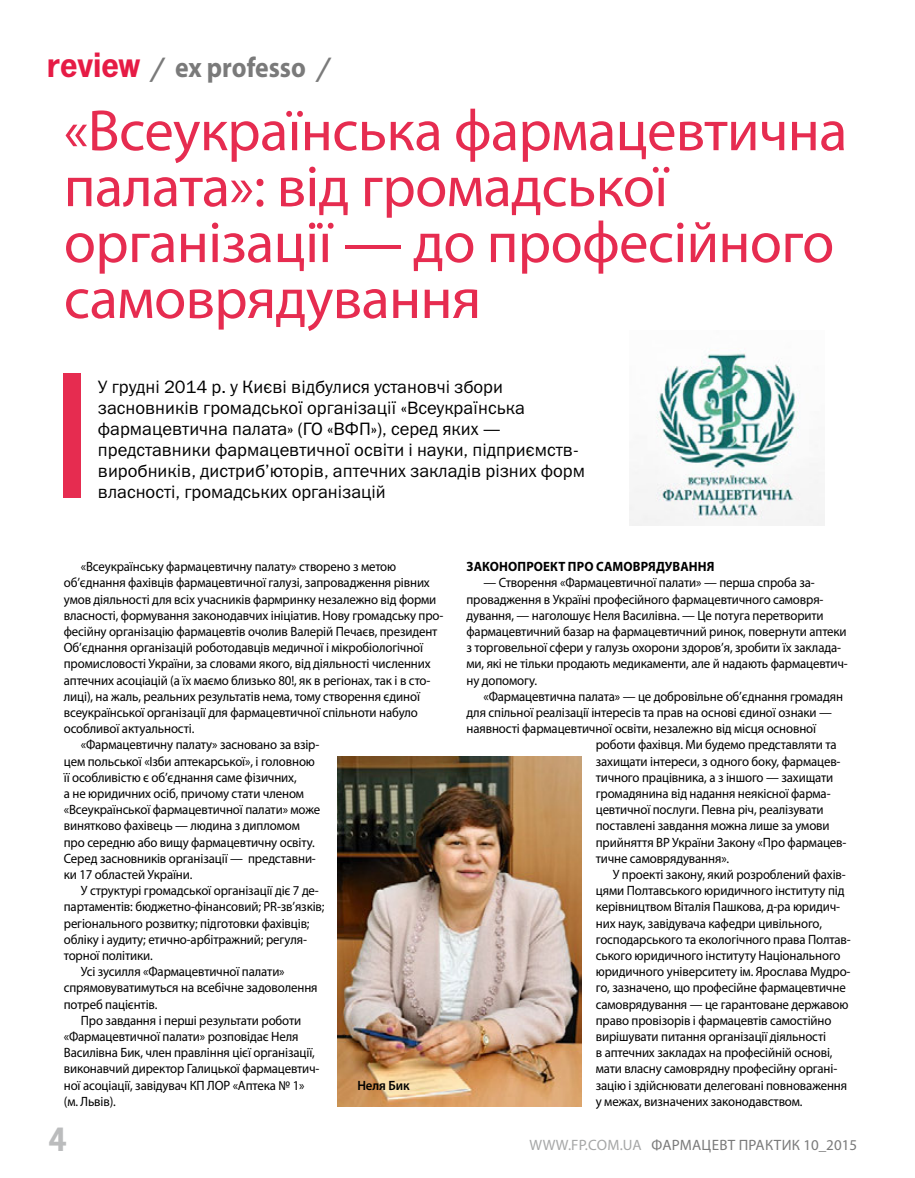
<style>
.page{position:relative;width:915px;height:1178px;background:#fff}
.page>*{position:absolute;margin:0;border:0;box-sizing:border-box;transform-origin:0 0}
.t1{font:58.5px/55.9px "Myriad Pro";letter-spacing:-.01em;color:#e62c50}
.t2{font:700 34.5px "News Paper C";color:#bbbcbd}
.t3{font:700 28.5px "Myriad Pro";color:#7a7a7a;scale:.9 1}
.t4{font:18px/21px "Franklin Gothic Book ITC";color:#000}
.t5{font:15px "Myriad Pro";letter-spacing:.02em;color:#7a7a7a}
.t6{font:13.5px/16.2px "Myriad Pro";letter-spacing:-.01em;color:#000;scale:.95 1}
.t7{font:700 13.5px "Myriad Pro";letter-spacing:.01em;color:#000;scale:.95 1}
.t8{font:600 13.5px "Myriad Pro";letter-spacing:-.01em;color:#000;scale:.95 1}
.s1{font-family:"News Paper C";font-size:36px;color:#e61b45}
.s2{font-family:"News Paper C"}
.s3{color:#a6a7a7}
</style>
<div class="page">
<div style="left:64px;top:374px;width:17px;height:124px;background:#e62c50"></div>
<img style="left:337px;top:757px;width:244px;height:349px">
<img style="left:629px;top:348px;width:195px;height:177px">
<h3 class="t3" style="left:47px;top:48px;width:315px"><span class="s1">review</span> <span class="s2">/</span> ex professo <span class="s2">/</span></h3>
<h1 class="t1" style="left:64px;top:102px;width:784px">«ВСЕУКРАЇНСЬКА ФАРМАЦЕВТИЧНА<br>ПАЛАТА»: ВІД ГРОМАДСЬКОЇ<br>ОРГАНІЗАЦІЇ — ДО ПРОФЕСІЙНОГО<br>САМОВРЯДУВАННЯ</h1>
<p class="t4" style="left:98px;top:376px;width:488px">У грудні 2014 р. у Києві відбулися установчі збори засновників громадської організації «Всеукраїнська фармацевтична палата» (ГО «ВФП»), серед яких — представники фармацевтичної освіти і науки, підприємств&shy;виробників, дистриб’юторів, аптечних закладів різних форм власності, громадських організацій</p>
<p class="t6" style="left:81px;top:558px;width:333px">«ВСЕУКРАЇНСЬКУ ФАРМАЦЕВТИЧНУ ПАЛАТУ» СТВОРЕНО З МЕТОЮ</p>
<p class="t6" style="left:64px;top:574px;width:387px">ОБ’ЄДНАННЯ ФАХІВЦІВ ФАРМАЦЕВТИЧНОЇ ГАЛУЗІ, ЗАПРОВАДЖЕННЯ РІВНИХ</p>
<p class="t6" style="left:64px;top:591px;width:393px">УМОВ ДІЯЛЬНОСТІ ДЛЯ ВСІХ УЧАСНИКІВ ФАРМРИНКУ НЕЗАЛЕЖНО ВІД ФОРМИ</p>
<p class="t6" style="left:64px;top:607px;width:401px">ВЛАСНОСТІ, ФОРМУВАННЯ ЗАКОНОДАВЧИХ ІНІЦІАТИВ. НОВУ ГРОМАДСЬКУ ПРО-</p>
<p class="t6" style="left:64px;top:623px;width:395px">ФЕСІЙНУ ОРГАНІЗАЦІЮ ФАРМАЦЕВТІВ ОЧОЛИВ ВАЛЕРІЙ ПЕЧАЄВ, ПРЕЗИДЕНТ</p>
<p class="t6" style="left:64px;top:639px;width:379px">ОБ’ЄДНАННЯ ОРГАНІЗАЦІЙ РОБОТОДАВЦІВ МЕДИЧНОЇ І МІКРОБІОЛОГІЧНОЇ</p>
<p class="t6" style="left:64px;top:655px;width:387px">ПРОМИСЛОВОСТІ УКРАЇНИ, ЗА СЛОВАМИ ЯКОГО, ВІД ДІЯЛЬНОСТІ ЧИСЛЕННИХ</p>
<p class="t6" style="left:64px;top:672px;width:387px">АПТЕЧНИХ АСОЦІАЦІЙ (А ЇХ МАЄМО БЛИЗЬКО 80!, ЯК В РЕГІОНАХ, ТАК І В СТО-</p>
<p class="t6" style="left:64px;top:688px;width:376px">ЛИЦІ), НА ЖАЛЬ, РЕАЛЬНИХ РЕЗУЛЬТАТІВ НЕМА, ТОМУ СТВОРЕННЯ ЄДИНОЇ</p>
<p class="t6" style="left:64px;top:704px;width:374px">ВСЕУКРАЇНСЬКОЇ ОРГАНІЗАЦІЇ ДЛЯ ФАРМАЦЕВТИЧНОЇ СПІЛЬНОТИ НАБУЛО</p>
<p class="t6" style="left:64px;top:720px;width:139px">ОСОБЛИВОЇ АКТУАЛЬНОСТІ.</p>
<p class="t6" style="left:81px;top:736px;width:252px">«ФАРМАЦЕВТИЧНУ ПАЛАТУ» ЗАСНОВАНО ЗА ВЗІР-</p>
<p class="t6" style="left:64px;top:753px;width:266px">ЦЕМ ПОЛЬСЬКОЇ «ІЗБИ АПТЕКАРСЬКОЇ», І ГОЛОВНОЮ</p>
<p class="t6" style="left:64px;top:769px;width:246px">ЇЇ ОСОБЛИВІСТЮ Є ОБ’ЄДНАННЯ САМЕ ФІЗИЧНИХ,</p>
<p class="t6" style="left:64px;top:785px;width:254px">А НЕ ЮРИДИЧНИХ ОСІБ, ПРИЧОМУ СТАТИ ЧЛЕНОМ</p>
<p class="t6" style="left:64px;top:801px;width:271px">«ВСЕУКРАЇНСЬКОЇ ФАРМАЦЕВТИЧНОЇ ПАЛАТИ» МОЖЕ</p>
<p class="t6" style="left:64px;top:817px;width:250px">ВИНЯТКОВО ФАХІВЕЦЬ — ЛЮДИНА З ДИПЛОМОМ</p>
<p class="t6" style="left:64px;top:834px;width:265px">ПРО СЕРЕДНЮ АБО ВИЩУ ФАРМАЦЕВТИЧНУ ОСВІТУ.</p>
<p class="t6" style="left:64px;top:850px;width:267px">СЕРЕД ЗАСНОВНИКІВ ОРГАНІЗАЦІЇ — ПРЕДСТАВНИ-</p>
<p class="t6" style="left:64px;top:866px;width:137px">КИ 17 ОБЛАСТЕЙ УКРАЇНИ.</p>
<p class="t6" style="left:81px;top:882px;width:252px">У СТРУКТУРІ ГРОМАДСЬКОЇ ОРГАНІЗАЦІЇ ДІЄ 7 ДЕ-</p>
<p class="t6" style="left:64px;top:898px;width:276px">ПАРТАМЕНТІВ: БЮДЖЕТНО-ФІНАНСОВИЙ; PR-ЗВ’ЯЗКІВ;</p>
<p class="t6" style="left:64px;top:915px;width:260px">РЕГІОНАЛЬНОГО РОЗВИТКУ; ПІДГОТОВКИ ФАХІВЦІВ;</p>
<p class="t6" style="left:64px;top:931px;width:257px">ОБЛІКУ І АУДИТУ; ЕТИЧНО-АРБІТРАЖНИЙ; РЕГУЛЯ-</p>
<p class="t6" style="left:64px;top:947px;width:95px">ТОРНОЇ ПОЛІТИКИ.</p>
<p class="t6" style="left:81px;top:963px;width:216px">УСІ ЗУСИЛЛЯ «ФАРМАЦЕВТИЧНОЇ ПАЛАТИ»</p>
<p class="t6" style="left:64px;top:979px;width:268px">СПРЯМОВУВАТИМУТЬСЯ НА ВСЕБІЧНЕ ЗАДОВОЛЕННЯ</p>
<p class="t6" style="left:64px;top:996px;width:100px">ПОТРЕБ ПАЦІЄНТІВ.</p>
<p class="t6" style="left:81px;top:1012px;width:233px">ПРО ЗАВДАННЯ І ПЕРШІ РЕЗУЛЬТАТИ РОБОТИ</p>
<p class="t6" style="left:64px;top:1028px;width:248px">«ФАРМАЦЕВТИЧНОЇ ПАЛАТИ» РОЗПОВІДАЄ НЕЛЯ</p>
<p class="t6" style="left:64px;top:1044px;width:266px">ВАСИЛІВНА БИК, ЧЛЕН ПРАВЛІННЯ ЦІЄЇ ОРГАНІЗАЦІЇ,</p>
<p class="t6" style="left:64px;top:1060px;width:270px">ВИКОНАВЧИЙ ДИРЕКТОР ГАЛИЦЬКОЇ ФАРМАЦЕВТИЧ-</p>
<p class="t6" style="left:64px;top:1077px;width:255px">НОЇ АСОЦІАЦІЇ, ЗАВІДУВАЧ КП ЛОР «АПТЕКА № 1»</p>
<p class="t6" style="left:64px;top:1093px;width:56px">(М. ЛЬВІВ).</p>
<p class="t8" style="left:357px;top:1076px;width:56px">Неля Бик</p>
<h2 class="t2" style="left:47px;top:1120px;width:22px">4</h2>
<p class="t7" style="left:466px;top:558px;width:262px">Законопроект про самоврядування</p>
<p class="t6" style="left:466px;top:574px;width:403px;text-indent:17px">— СТВОРЕННЯ «ФАРМАЦЕВТИЧНОЇ ПАЛАТИ» — ПЕРША СПРОБА ЗА-ПРОВАДЖЕННЯ В УКРАЇНІ ПРОФЕСІЙНОГО ФАРМАЦЕВТИЧНОГО САМОВРЯ-ДУВАННЯ, — НАГОЛОШУЄ НЕЛЯ ВАСИЛІВНА. — ЦЕ ПОТУГА ПЕРЕТВОРИТИ ФАРМАЦЕВТИЧНИЙ БАЗАР НА ФАРМАЦЕВТИЧНИЙ РИНОК, ПОВЕРНУТИ АПТЕКИ З ТОРГОВЕЛЬНОЇ СФЕРИ У ГАЛУЗЬ ОХОРОНИ ЗДОРОВ’Я, ЗРОБИТИ ЇХ ЗАКЛАДА-МИ, ЯКІ НЕ ТІЛЬКИ ПРОДАЮТЬ МЕДИКАМЕНТИ, АЛЕ Й НАДАЮТЬ ФАРМАЦЕВТИЧ-НУ ДОПОМОГУ.</p>
<p class="t6" style="left:483px;top:688px;width:380px">«ФАРМАЦЕВТИЧНА ПАЛАТА» — ЦЕ ДОБРОВІЛЬНЕ ОБ’ЄДНАННЯ ГРОМАДЯН</p>
<p class="t6" style="left:466px;top:704px;width:386px">ДЛЯ СПІЛЬНОЇ РЕАЛІЗАЦІЇ ІНТЕРЕСІВ ТА ПРАВ НА ОСНОВІ ЄДИНОЇ ОЗНАКИ —</p>
<p class="t6" style="left:466px;top:720px;width:369px">НАЯВНОСТІ ФАРМАЦЕВТИЧНОЇ ОСВІТИ, НЕЗАЛЕЖНО ВІД МІСЦЯ ОСНОВНОЇ</p>
<p class="t6" style="left:595px;top:736px;width:255px">РОБОТИ ФАХІВЦЯ. МИ БУДЕМО ПРЕДСТАВЛЯТИ ТА</p>
<p class="t6" style="left:595px;top:753px;width:259px">ЗАХИЩАТИ ІНТЕРЕСИ, З ОДНОГО БОКУ, ФАРМАЦЕВ-</p>
<p class="t6" style="left:595px;top:769px;width:251px">ТИЧНОГО ПРАЦІВНИКА, А З ІНШОГО — ЗАХИЩАТИ</p>
<p class="t6" style="left:595px;top:785px;width:248px">ГРОМАДЯНИНА ВІД НАДАННЯ НЕЯКІСНОЇ ФАРМА-</p>
<p class="t6" style="left:595px;top:801px;width:241px">ЦЕВТИЧНОЇ ПОСЛУГИ. ПЕВНА РІЧ, РЕАЛІЗУВАТИ</p>
<p class="t6" style="left:595px;top:817px;width:247px">ПОСТАВЛЕНІ ЗАВДАННЯ МОЖНА ЛИШЕ ЗА УМОВИ</p>
<p class="t6" style="left:595px;top:834px;width:265px">ПРИЙНЯТТЯ ВР УКРАЇНИ ЗАКОНУ «ПРО ФАРМАЦЕВ-</p>
<p class="t6" style="left:595px;top:850px;width:142px">ТИЧНЕ САМОВРЯДУВАННЯ».</p>
<p class="t6" style="left:612px;top:866px;width:247px">У ПРОЕКТІ ЗАКОНУ, ЯКИЙ РОЗРОБЛЕНИЙ ФАХІВ-</p>
<p class="t6" style="left:595px;top:882px;width:263px">ЦЯМИ ПОЛТАВСЬКОГО ЮРИДИЧНОГО ІНСТИТУТУ ПІД</p>
<p class="t6" style="left:595px;top:898px;width:258px">КЕРІВНИЦТВОМ ВІТАЛІЯ ПАШКОВА, Д-РА ЮРИДИЧ-</p>
<p class="t6" style="left:595px;top:915px;width:240px">НИХ НАУК, ЗАВІДУВАЧА КАФЕДРИ ЦИВІЛЬНОГО,</p>
<p class="t6" style="left:595px;top:931px;width:270px">ГОСПОДАРСЬКОГО ТА ЕКОЛОГІЧНОГО ПРАВА ПОЛТАВ-</p>
<p class="t6" style="left:595px;top:947px;width:259px">СЬКОГО ЮРИДИЧНОГО ІНСТИТУТУ НАЦІОНАЛЬНОГО</p>
<p class="t6" style="left:595px;top:963px;width:269px">ЮРИДИЧНОГО УНІВЕРСИТЕТУ ІМ. ЯРОСЛАВА МУДРО-</p>
<p class="t6" style="left:595px;top:979px;width:264px">ГО, ЗАЗНАЧЕНО, ЩО ПРОФЕСІЙНЕ ФАРМАЦЕВТИЧНЕ</p>
<p class="t6" style="left:595px;top:996px;width:267px">САМОВРЯДУВАННЯ — ЦЕ ГАРАНТОВАНЕ ДЕРЖАВОЮ</p>
<p class="t6" style="left:595px;top:1012px;width:249px">ПРАВО ПРОВІЗОРІВ І ФАРМАЦЕВТІВ САМОСТІЙНО</p>
<p class="t6" style="left:595px;top:1028px;width:244px">ВИРІШУВАТИ ПИТАННЯ ОРГАНІЗАЦІЇ ДІЯЛЬНОСТІ</p>
<p class="t6" style="left:595px;top:1044px;width:251px">В АПТЕЧНИХ ЗАКЛАДАХ НА ПРОФЕСІЙНІЙ ОСНОВІ,</p>
<p class="t6" style="left:595px;top:1060px;width:255px">МАТИ ВЛАСНУ САМОВРЯДНУ ПРОФЕСІЙНУ ОРГАНІ-</p>
<p class="t6" style="left:595px;top:1077px;width:266px">ЗАЦІЮ І ЗДІЙСНЮВАТИ ДЕЛЕГОВАНІ ПОВНОВАЖЕННЯ</p>
<p class="t6" style="left:595px;top:1093px;width:219px">У МЕЖАХ, ВИЗНАЧЕНИХ ЗАКОНОДАВСТВОМ.</p>
<p class="t5" style="left:529px;top:1135px;width:329px"><span class="s3">WWW.FP.COM.UA</span> ФАРМАЦЕВТ ПРАКТИК 10_2015</p>
</div>
